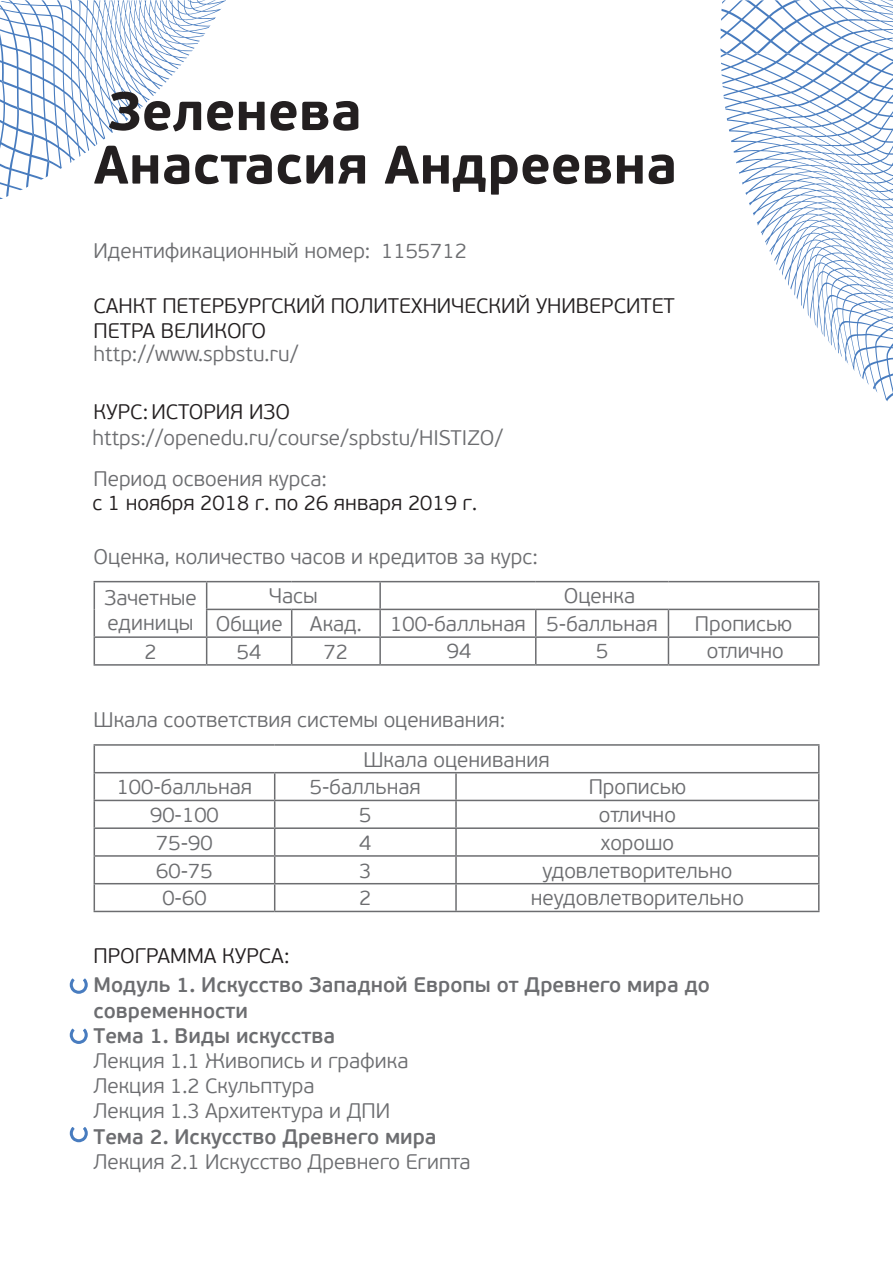
<style>
.page{position:relative;width:893px;height:1263px;background:#fff}
.page>*{position:absolute;margin:0;border:0;box-sizing:border-box;transform-origin:0 0}
.t1{font:700 54px "PF Beau Sans Pro";color:#231f20}
.t2{font:300 21px/25.2px "PF Beau Sans Pro";color:#6c6d70}
.t3{font:300 21px/25.3px "PF Beau Sans Pro";color:#231f20}
.t4{font:600 21px/25.2px "PF Beau Sans Pro";color:#6c6d70}
</style>
<div class="page">
<svg style="left:720px;top:0;width:173px;height:54px"></svg>
<svg style="left:720px;top:54px;width:173px;height:348px"></svg>
<svg style="left:0;top:0;width:226px;height:199px"></svg>
<svg style="left:70px;top:978px;width:18px;height:16px"></svg>
<hr style="left:94px;top:581px;width:113px;height:1px;background:#6c6d70">
<hr style="left:207px;top:581px;width:85px;height:1px;background:#6c6d70">
<hr style="left:292px;top:581px;width:88px;height:1px;background:#6c6d70">
<hr style="left:380px;top:581px;width:156px;height:1px;background:#6c6d70">
<hr style="left:379px;top:582px;width:2px;height:27px;background:#6c6d70">
<hr style="left:536px;top:581px;width:132px;height:1px;background:#6c6d70">
<hr style="left:668px;top:581px;width:151px;height:1px;background:#6c6d70">
<hr style="left:206px;top:609px;width:86px;height:1px;background:#6c6d70">
<hr style="left:292px;top:609px;width:88px;height:1px;background:#6c6d70">
<hr style="left:380px;top:609px;width:156px;height:1px;background:#6c6d70">
<hr style="left:379px;top:610px;width:2px;height:26px;background:#6c6d70">
<hr style="left:536px;top:609px;width:132px;height:1px;background:#6c6d70">
<hr style="left:668px;top:609px;width:151px;height:1px;background:#6c6d70">
<hr style="left:94px;top:636px;width:113px;height:2px;background:#6c6d70">
<svg style="left:94px;top:582px;width:1px;height:82px"></svg>
<hr style="left:207px;top:636px;width:85px;height:2px;background:#6c6d70">
<svg style="left:206px;top:582px;width:1px;height:82px"></svg>
<hr style="left:292px;top:636px;width:88px;height:2px;background:#6c6d70">
<svg style="left:291px;top:610px;width:1px;height:54px"></svg>
<hr style="left:380px;top:636px;width:156px;height:2px;background:#6c6d70">
<hr style="left:379px;top:638px;width:2px;height:26px;background:#6c6d70">
<hr style="left:536px;top:636px;width:132px;height:2px;background:#6c6d70">
<svg style="left:535px;top:610px;width:1px;height:54px"></svg>
<hr style="left:668px;top:636px;width:151px;height:2px;background:#6c6d70">
<svg style="left:668px;top:610px;width:1px;height:54px"></svg>
<svg style="left:818px;top:582px;width:1px;height:82px"></svg>
<hr style="left:94px;top:664px;width:113px;height:2px;background:#6c6d70">
<hr style="left:207px;top:664px;width:85px;height:2px;background:#6c6d70">
<hr style="left:292px;top:664px;width:88px;height:2px;background:#6c6d70">
<hr style="left:380px;top:664px;width:156px;height:2px;background:#6c6d70">
<hr style="left:536px;top:664px;width:132px;height:2px;background:#6c6d70">
<hr style="left:668px;top:664px;width:151px;height:2px;background:#6c6d70">
<hr style="left:94px;top:744px;width:181px;height:2px;background:#6c6d70">
<hr style="left:275px;top:744px;width:181px;height:2px;background:#6c6d70">
<hr style="left:456px;top:744px;width:363px;height:2px;background:#6c6d70">
<hr style="left:94px;top:772px;width:181px;height:1px;background:#6c6d70">
<hr style="left:275px;top:772px;width:181px;height:1px;background:#6c6d70">
<hr style="left:456px;top:772px;width:363px;height:1px;background:#6c6d70">
<hr style="left:455px;top:773px;width:2px;height:27px;background:#6c6d70">
<hr style="left:94px;top:800px;width:181px;height:1px;background:#6c6d70">
<hr style="left:275px;top:800px;width:181px;height:1px;background:#6c6d70">
<hr style="left:456px;top:800px;width:363px;height:1px;background:#6c6d70">
<hr style="left:455px;top:801px;width:2px;height:26px;background:#6c6d70">
<hr style="left:94px;top:827px;width:181px;height:2px;background:#6c6d70">
<hr style="left:275px;top:827px;width:181px;height:2px;background:#6c6d70">
<hr style="left:456px;top:827px;width:363px;height:2px;background:#6c6d70">
<hr style="left:455px;top:829px;width:2px;height:26px;background:#6c6d70">
<hr style="left:94px;top:855px;width:181px;height:2px;background:#6c6d70">
<hr style="left:275px;top:855px;width:181px;height:2px;background:#6c6d70">
<hr style="left:456px;top:855px;width:363px;height:2px;background:#6c6d70">
<hr style="left:455px;top:857px;width:2px;height:26px;background:#6c6d70">
<hr style="left:94px;top:883px;width:181px;height:1px;background:#6c6d70">
<svg style="left:94px;top:746px;width:1px;height:165px"></svg>
<hr style="left:275px;top:883px;width:181px;height:1px;background:#6c6d70">
<svg style="left:274px;top:773px;width:1px;height:138px"></svg>
<hr style="left:456px;top:883px;width:363px;height:1px;background:#6c6d70">
<hr style="left:455px;top:884px;width:2px;height:27px;background:#6c6d70">
<svg style="left:818px;top:746px;width:1px;height:165px"></svg>
<hr style="left:94px;top:911px;width:181px;height:1px;background:#6c6d70">
<hr style="left:275px;top:911px;width:181px;height:1px;background:#6c6d70">
<hr style="left:456px;top:911px;width:363px;height:1px;background:#6c6d70">
<svg style="left:70px;top:1029px;width:18px;height:15px"></svg>
<svg style="left:70px;top:1127px;width:18px;height:15px"></svg>
<h1 class="t1" style="left:108px;top:78px;width:255px">Зеленева</h1>
<h1 class="t1" style="left:94px;top:131px;width:585px">Анастасия Андреевна</h1>
<p class="t2" style="left:94px;top:238px;width:278px">Идентификационный номер:</p>
<p class="t3" style="left:94px;top:293px;width:583px">САНКТ ПЕТЕРБУРГСКИЙ ПОЛИТЕХНИЧЕСКИЙ УНИВЕРСИТЕТ<br>ПЕТРА ВЕЛИКОГО</p>
<p class="t2" style="left:94px;top:342px;width:206px">http://www.spbstu.ru/</p>
<p class="t3" style="left:94px;top:399px;width:198px">КУРС:ИСТОРИЯ ИЗО</p>
<p class="t2" style="left:381px;top:238px;width:87px">1155712</p>
<p class="t2" style="left:92px;top:426px;width:412px">https://openedu.ru/course/spbstu/HISTIZO/</p>
<p class="t2" style="left:94px;top:466px;width:235px">Период освоения курса:</p>
<p class="t3" style="left:92px;top:490px;width:386px">с 1 ноября 2018 г. по 26 января 2019 г.</p>
<p class="t2" style="left:94px;top:545px;width:446px">Оценка, количество часов и кредитов за курс:</p>
<p class="t2" style="left:104px;top:585px;width:94px">Зачетные единицы</p>
<p class="t2" style="left:269px;top:584px;width:50px">Часы</p>
<p class="t2" style="left:564px;top:584px;width:73px">Оценка</p>
<p class="t2" style="left:216px;top:612px;width:69px">Общие</p>
<p class="t2" style="left:310px;top:612px;width:53px">Акад.</p>
<p class="t2" style="left:390px;top:612px;width:269px">100-балльная 5-балльная</p>
<p class="t2" style="left:695px;top:612px;width:99px">Прописью</p>
<p class="t2" style="left:144px;top:639px;width:14px">2</p>
<p class="t2" style="left:237px;top:639px;width:26px">54</p>
<p class="t2" style="left:324px;top:639px;width:26px">72</p>
<p class="t2" style="left:447px;top:639px;width:26px">94</p>
<p class="t2" style="left:596px;top:639px;width:14px">5</p>
<p class="t2" style="left:707px;top:639px;width:79px">отлично</p>
<p class="t2" style="left:94px;top:707px;width:413px">Шкала соответствия системы оценивания:</p>
<p class="t2" style="left:363px;top:747px;width:188px">Шкала оценивания</p>
<p class="t2" style="left:117px;top:775px;width:137px">100-балльная</p>
<p class="t2" style="left:310px;top:775px;width:113px">5-балльная</p>
<p class="t2" style="left:589px;top:775px;width:99px">Прописью</p>
<p class="t2" style="left:150px;top:803px;width:70px">90-100</p>
<p class="t2" style="left:359px;top:803px;width:14px">5</p>
<p class="t2" style="left:599px;top:803px;width:79px">отлично</p>
<p class="t2" style="left:156px;top:830px;width:58px">75-90</p>
<p class="t2" style="left:359px;top:830px;width:14px">4</p>
<p class="t2" style="left:601px;top:830px;width:75px">хорошо</p>
<p class="t2" style="left:156px;top:858px;width:58px">60-75</p>
<p class="t2" style="left:359px;top:858px;width:14px">3</p>
<p class="t2" style="left:542px;top:858px;width:192px">удовлетворительно</p>
<p class="t2" style="left:162px;top:886px;width:46px">0-60</p>
<p class="t2" style="left:359px;top:886px;width:14px">2</p>
<p class="t2" style="left:531px;top:886px;width:215px">неудовлетворительно</p>
<p class="t3" style="left:94px;top:943px;width:197px">ПРОГРАММА КУРСА:</p>
<p class="t4" style="left:94px;top:973px;width:618px">Модуль 1. Искусство Западной Европы от Древнего мира до современности<br>Тема 1. Виды искусства</p>
<p class="t2" style="left:94px;top:1048px;width:316px">Лекция 1.1 Живопись и графика<br>Лекция 1.2 Скульптура<br>Лекция 1.3 Архитектура и ДПИ</p>
<p class="t4" style="left:94px;top:1124px;width:345px">Тема 2. Искусство Древнего мира</p>
<p class="t2" style="left:94px;top:1149px;width:378px">Лекция 2.1 Искусство Древнего Египта</p>
</div>
